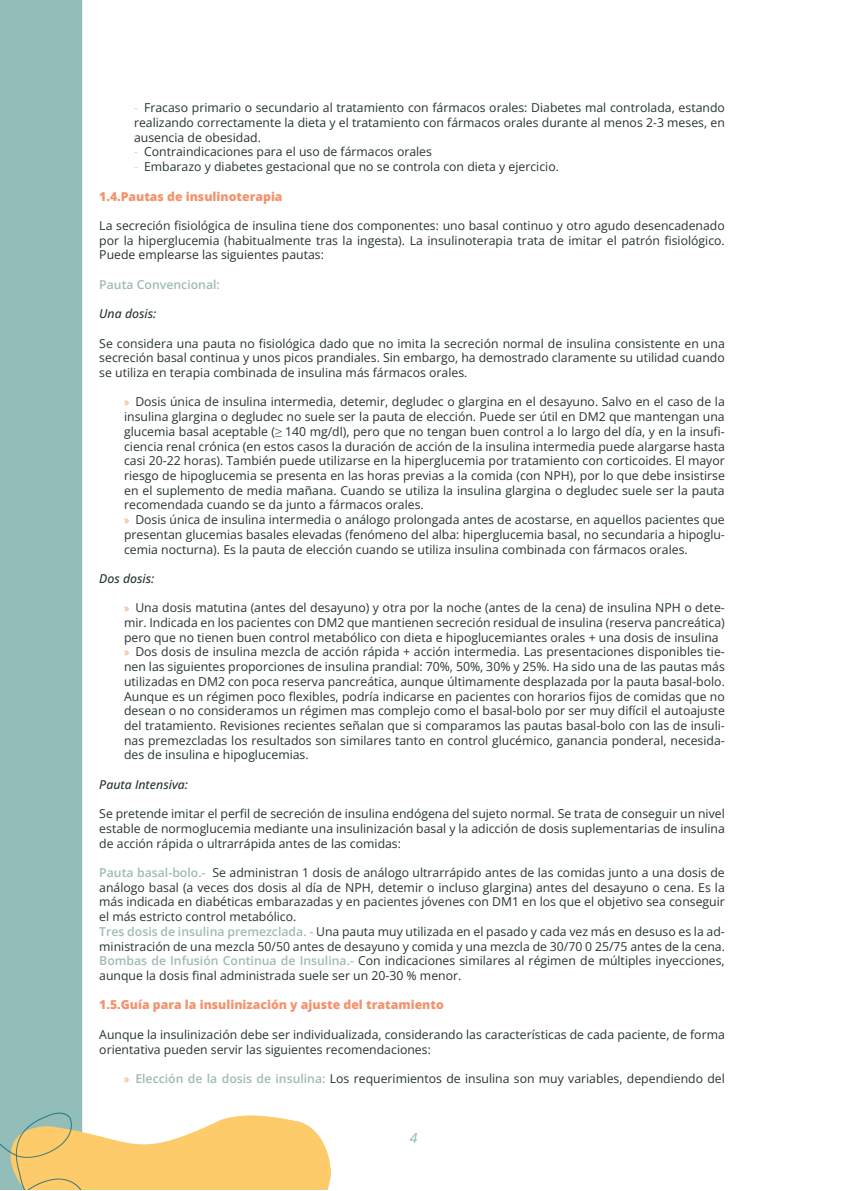
<style>
.page{position:relative;width:844px;height:1191px;background:#fff}
.page>*{position:absolute;margin:0;border:0;box-sizing:border-box;transform-origin:0 0}
.t1{font:italic 14px "Open Sans";color:#83bbb7}
.t2{font:12.25px/14.7px "Open Sans";color:#273335;text-align:justify}
.t3{font:12.25px "Open Sans";color:#f5926b}
.t4{font:italic 500 12.25px "Open Sans";color:#273335}
.t5{font:600 12.25px "Open Sans";color:#9ebbb7}
.s1{color:#f9cd6b}
.s2{font-family:"Myriad Pro";color:#f5926b}
.s3{font-family:"Times New Roman"}
.s4{font-weight:600;color:#9ebbb7}
</style>
<div class="page">
<img style="left:0;top:0;width:330px;height:1189px">
<p class="t2" style="left:134px;top:100px;width:592px"><span class="s1">-</span> Fracaso primario o secundario al tratamiento con fármacos orales: Diabetes mal controlada, estando realizando correctamente la dieta y el tratamiento con fármacos orales durante al menos 2-3 meses, en ausencia de obesidad.</p>
<p class="t2" style="left:134px;top:144px;width:299px"><span class="s1">-</span> Contraindicaciones para el uso de fármacos orales</p>
<p class="t2" style="left:134px;top:159px;width:426px"><span class="s1">-</span> Embarazo y diabetes gestacional que no se controla con dieta y ejercicio.</p>
<p class="t3" style="left:99px;top:188px;width:185px">1.4.Pautas de insulinoterapia</p>
<p class="t2" style="left:99px;top:218px;width:627px">La secreción fisiológica de insulina tiene dos componentes: uno basal continuo y otro agudo desencadenado por la hiperglucemia (habitualmente tras la ingesta). La insulinoterapia trata de imitar el patrón fisiológico.<br>Puede emplearse las siguientes pautas:</p>
<p class="t5" style="left:99px;top:276px;width:122px">Pauta Convencional:</p>
<p class="t4" style="left:99px;top:305px;width:59px">Una dosis:</p>
<p class="t2" style="left:99px;top:335px;width:627px">Se considera una pauta no fisiológica dado que no imita la secreción normal de insulina consistente en una secreción basal continua y unos picos prandiales. Sin embargo, ha demostrado claramente su utilidad cuando se utiliza en terapia combinada de insulina más fármacos orales.</p>
<p class="t2" style="left:124px;top:394px;width:602px"><span class="s2">»</span> Dosis única de insulina intermedia, detemir, degludec o glargina en el desayuno. Salvo en el caso de la insulina glargina o degludec no suele ser la pauta de elección. Puede ser útil en DM2 que mantengan una glucemia basal aceptable (<span class="s3">≥</span> 140 mg/dl), pero que no tengan buen control a lo largo del día, y en la insufi&shy;ciencia renal crónica (en estos casos la duración de acción de la insulina intermedia puede alargarse hasta casi 20-22 horas). También puede utilizarse en la hiperglucemia por tratamiento con corticoides. El mayor riesgo de hipoglucemia se presenta en las horas previas a la comida (con NPH), por lo que debe insistirse en el suplemento de media mañana. Cuando se utiliza la insulina glargina o degludec suele ser la pauta recomendada cuando se da junto a fármacos orales.</p>
<p class="t2" style="left:124px;top:512px;width:602px"><span class="s2">»</span> Dosis única de insulina intermedia o análogo prolongada antes de acostarse, en aquellos pacientes que presentan glucemias basales elevadas (fenómeno del alba: hiperglucemia basal, no secundaria a hipoglu&shy;cemia nocturna). Es la pauta de elección cuando se utiliza insulina combinada con fármacos orales.</p>
<p class="t4" style="left:99px;top:570px;width:57px">Dos dosis:</p>
<p class="t2" style="left:124px;top:600px;width:602px"><span class="s2">»</span> Una dosis matutina (antes del desayuno) y otra por la noche (antes de la cena) de insulina NPH o dete&shy;mir. Indicada en los pacientes con DM2 que mantienen secreción residual de insulina (reserva pancreática) pero que no tienen buen control metabólico con dieta e hipoglucemiantes orales + una dosis de insulina</p>
<p class="t2" style="left:124px;top:644px;width:602px"><span class="s2">»</span> Dos dosis de insulina mezcla de acción rápida + acción intermedia. Las presentaciones disponibles tie&shy;nen las siguientes proporciones de insulina prandial: 70%, 50%, 30% y 25%. Ha sido una de las pautas más utilizadas en DM2 con poca reserva pancreática, aunque últimamente desplazada por la pauta basal-bolo.<br>Aunque es un régimen poco flexibles, podría indicarse en pacientes con horarios fijos de comidas que no desean o no consideramos un régimen mas complejo como el basal-bolo por ser muy difícil el autoajuste del tratamiento. Revisiones recientes señalan que si comparamos las pautas basal-bolo con las de insuli&shy;nas premezcladas los resultados son similares tanto en control glucémico, ganancia ponderal, necesida&shy;des de insulina e hipoglucemias.</p>
<p class="t4" style="left:99px;top:775px;width:90px">Pauta Intensiva:</p>
<p class="t2" style="left:99px;top:806px;width:627px">Se pretende imitar el perfil de secreción de insulina endógena del sujeto normal. Se trata de conseguir un nivel estable de normoglucemia mediante una insulinización basal y la adicción de dosis suplementarias de insulina de acción rápida o ultrarrápida antes de las comidas:</p>
<p class="t2" style="left:99px;top:865px;width:627px"><span class="s4">Pauta basal-bolo.-</span> Se administran 1 dosis de análogo ultrarrápido antes de las comidas junto a una dosis de análogo basal (a veces dos dosis al día de NPH, detemir o incluso glargina) antes del desayuno o cena. Es la más indicada en diabéticas embarazadas y en pacientes jóvenes con DM1 en los que el objetivo sea conseguir el más estricto control metabólico.</p>
<p class="t2" style="left:99px;top:923px;width:627px"><span class="s4">Tres dosis de insulina premezclada. -</span> Una pauta muy utilizada en el pasado y cada vez más en desuso es la ad&shy;ministración de una mezcla 50/50 antes de desayuno y comida y una mezcla de 30/70 0 25/75 antes de la cena.</p>
<p class="t2" style="left:99px;top:953px;width:627px"><span class="s4">Bombas de Infusión Continua de Insulina.-</span> Con indicaciones similares al régimen de múltiples inyecciones, aunque la dosis final administrada suele ser un 20-30 % menor.</p>
<p class="t3" style="left:99px;top:996px;width:346px">1.5.Guía para la insulinización y ajuste del tratamiento</p>
<p class="t2" style="left:99px;top:1026px;width:627px">Aunque la insulinización debe ser individualizada, considerando las características de cada paciente, de forma orientativa pueden servir las siguientes recomendaciones:</p>
<p class="t2" style="left:124px;top:1070px;width:602px"><span class="s2">»</span> <span class="s4">Elección de la dosis de insulina:</span> Los requerimientos de insulina son muy variables, dependiendo del</p>
<p class="t1" style="left:409px;top:1128px;width:9px">4</p>
</div>
